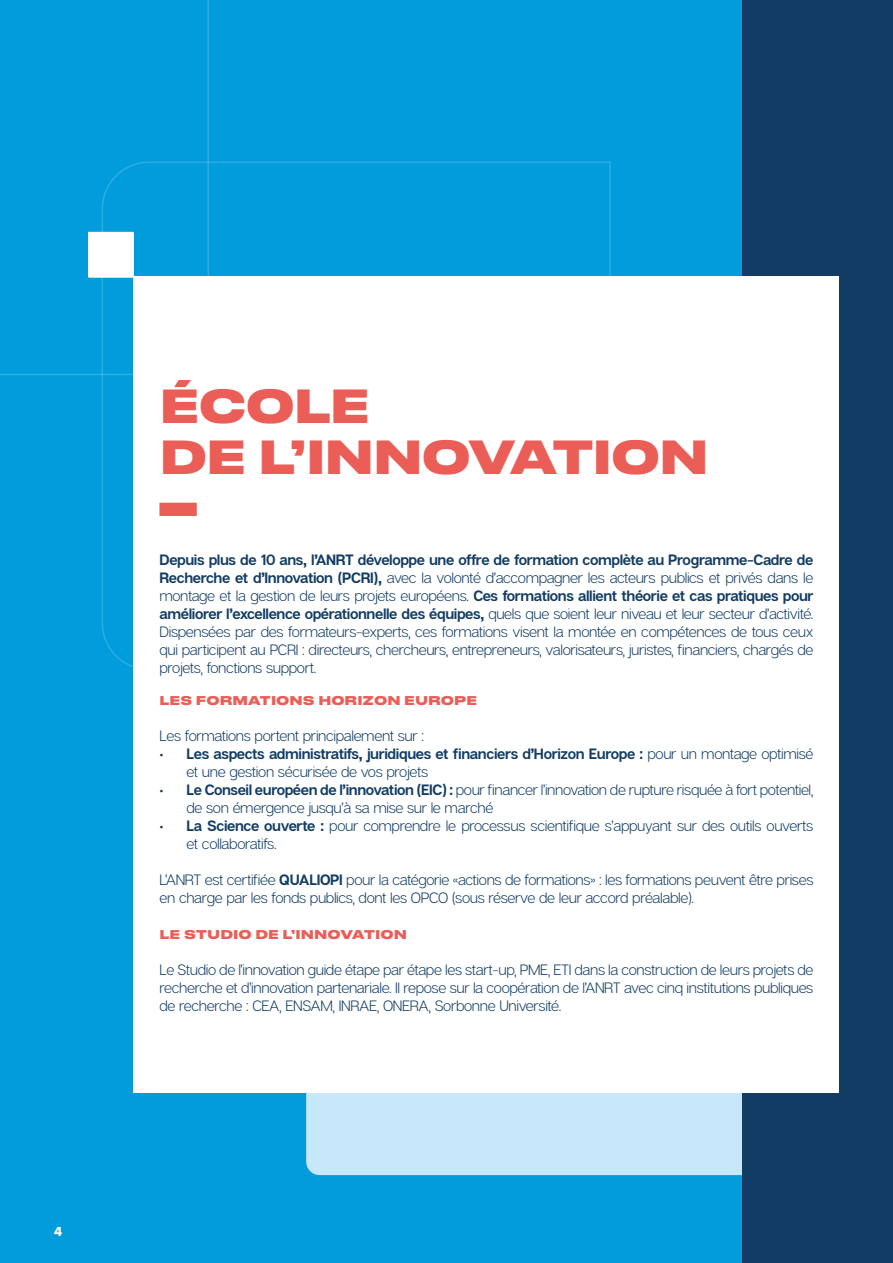
<style>
.page{position:relative;width:893px;height:1263px;background:#fff}
.page>*{position:absolute;margin:0;border:0;box-sizing:border-box;transform-origin:0 0}
.t1{font:800 45px/50.7px "Druk Text Wide";letter-spacing:-.03em;color:#eb5e57}
.t2{font:15px/18px "Articulat CF Text";letter-spacing:-.025em;color:#123c64}
.t3{font:700 15px "Articulat CF";letter-spacing:-.025em;color:#123c64}
.t4{font:800 12px "Druk Text Wide";color:#eb5e57}
.t5{font:700 12px "Futura";color:#fff}
.s1{font-family:"Articulat CF";font-weight:700}
.s2{font-family:"Articulat CF Text";font-weight:400}
</style>
<div class="page">
<div style="left:0;top:0;width:742px;height:1263px;background:#009cdc"></div>
<div style="left:306px;top:744px;width:544px;height:431px;background:#c7e7fa;border-radius:14px"></div>
<div style="left:742px;top:0;width:151px;height:1263px;background:#123c64"></div>
<div style="left:0;top:0;width:209px;height:375px;background:#009cdc"></div>
<div style="left:101px;top:161px;width:510px;height:510px;background:#009cdc"></div>
<div style="left:88px;top:232px;width:46px;height:46px;background:#fff"></div>
<div style="left:134px;top:276px;width:705px;height:817px;background:#fff"></div>
<div style="left:159px;top:503px;width:38px;height:13px;background:#eb5e57"></div>
<p class="t5" style="left:54px;top:1222px;width:10px">4</p>
<h1 class="t1" style="left:159px;top:376px;width:551px">ÉCOLE<br>DE L’INNOVATION</h1>
<p class="t3" style="left:159px;top:551px;width:655px">Depuis plus de 10 ans, l’ANRT développe une offre de formation complète au Programme-Cadre de</p>
<p class="t2" style="left:159px;top:569px;width:655px"><span class="s1">Recherche et d’Innovation (PCRI),</span> avec la volonté d’accompagner les acteurs publics et privés dans le</p>
<p class="t3" style="left:159px;top:587px;width:656px"><span class="s2">montage et la gestion de leurs projets européens.</span> Ces formations allient théorie et cas pratiques pour</p>
<p class="t2" style="left:159px;top:605px;width:655px;text-align:justify"><span class="s1">améliorer l’excellence opérationnelle des équipes,</span> quels que soient leur niveau et leur secteur d’activité.<br>Dispensées par des formateurs-experts, ces formations visent la montée en compétences de tous ceux qui participent au PCRI : directeurs, chercheurs, entrepreneurs, valorisateurs, juristes, financiers, chargés de projets, fonctions support.</p>
<p class="t4" style="left:159px;top:690px;width:319px">LES FORMATIONS HORIZON EUROPE</p>
<p class="t2" style="left:159px;top:727px;width:266px">Les formations portent principalement sur :</p>
<p class="t3" style="left:159px;top:745px;width:655px">• Les aspects administratifs, juridiques et financiers d’Horizon Europe : <span class="s2">pour un montage optimisé</span></p>
<p class="t2" style="left:186px;top:763px;width:243px">et une gestion sécurisée de vos projets</p>
<p class="t2" style="left:186px;top:781px;width:629px;text-indent:-27px"><span class="s1">• Le Conseil européen de l’innovation (EIC) :</span> pour financer l’innovation de rupture risquée à fort potentiel, de son émergence jusqu’à sa mise sur le marché</p>
<p class="t2" style="left:186px;top:817px;width:628px;text-indent:-27px"><span class="s1">• La Science ouverte :</span> pour comprendre le processus scientifique s’appuyant sur des outils ouverts et collaboratifs.</p>
<p class="t2" style="left:159px;top:871px;width:655px">L’ANRT est certifiée <span class="s1">QUALIOPI</span> pour la catégorie «actions de formations» : les formations peuvent être prises en charge par les fonds publics, dont les OPCO (sous réserve de leur accord préalable).</p>
<p class="t4" style="left:159px;top:924px;width:249px">LE STUDIO DE L’INNOVATION</p>
<p class="t2" style="left:159px;top:961px;width:656px;text-align:justify">Le Studio de l’innovation guide étape par étape les start-up, PME, ETI dans la construction de leurs projets de recherche et d’innovation partenariale. Il repose sur la coopération de l’ANRT avec cinq institutions publiques de recherche : CEA, ENSAM, INRAE, ONERA, Sorbonne Université.</p>
</div>
